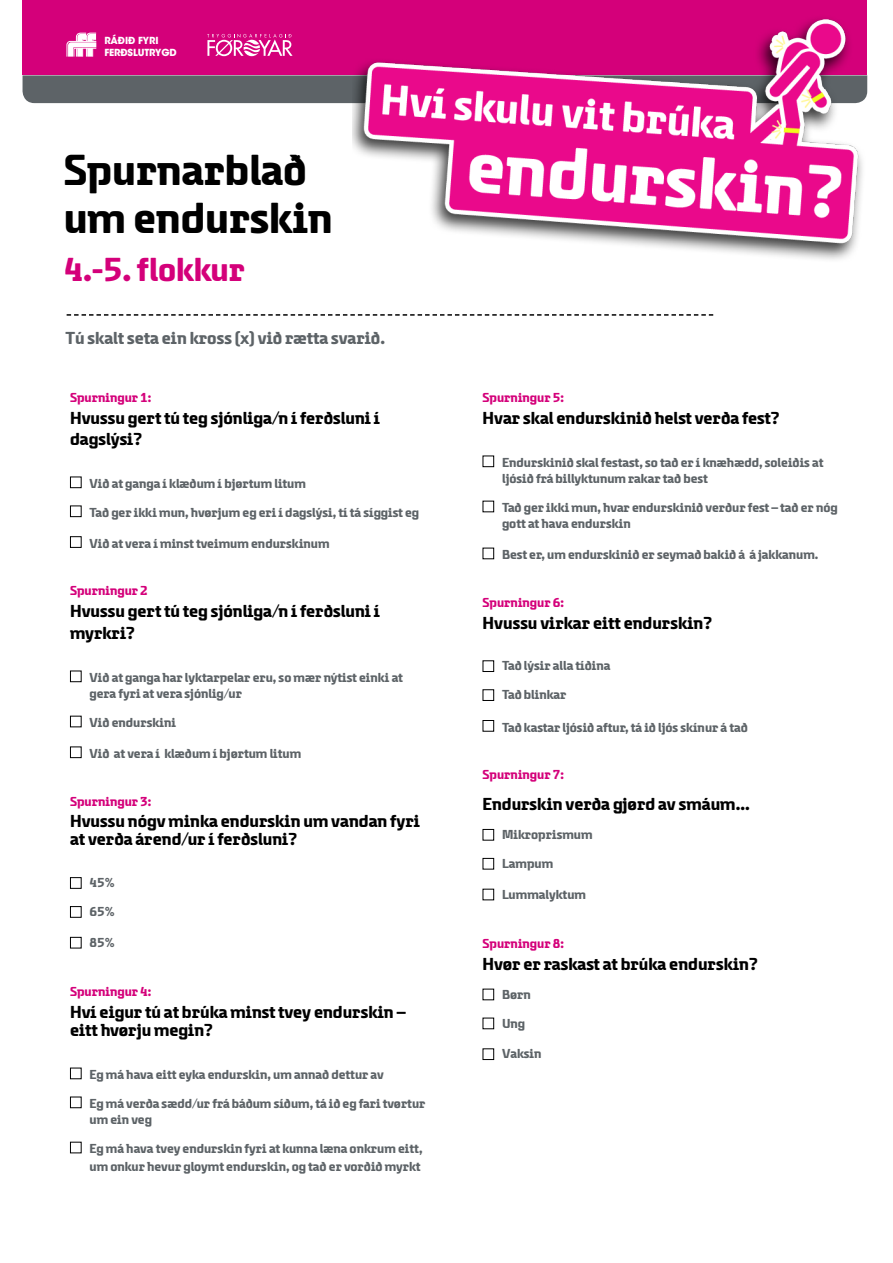
<style>
.page{position:relative;width:893px;height:1263px;background:#fff}
.page>*{position:absolute;margin:0;border:0;box-sizing:border-box;transform-origin:0 0}
.t1{font:700 45px/48px "Safety";color:#000}
.t2{font:700 34.5px "Safety";color:#d4007a}
.t3{font:700 18px/18px "Safety";color:#000}
.t4{font:700 18px "Safety";color:#5d6367}
.t5{font:700 13.5px/29px "Safety";color:#5d6367}
.t6{font:700 13.5px "Safety";color:#d4007a}
.t7{font:700 9.75px/11.7px "ITC Avant Garde Std";letter-spacing:-.01em;color:#fff}
</style>
<div class="page">
<div style="left:23px;top:0;width:844px;height:75px;background:#d4007a"></div>
<div style="left:23px;top:75px;width:329px;height:28px;background:#5d6367"></div>
<svg style="left:66px;top:32px;width:31px;height:25px"></svg>
<svg style="left:207px;top:34px;width:86px;height:22px"></svg>
<svg style="left:67px;top:314px;width:646px;height:2px"></svg>
<div style="left:70px;top:477px;width:12px;height:11px;border:1px solid #000"></div>
<div style="left:70px;top:505px;width:12px;height:12px;border:1px solid #000"></div>
<div style="left:70px;top:536px;width:12px;height:12px;border:1px solid #000"></div>
<div style="left:70px;top:671px;width:12px;height:11px;border:1px solid #000"></div>
<div style="left:70px;top:716px;width:12px;height:11px;border:1px solid #000"></div>
<div style="left:70px;top:746px;width:12px;height:12px;border:1px solid #000"></div>
<div style="left:70px;top:877px;width:12px;height:12px;border:1px solid #000"></div>
<div style="left:70px;top:906px;width:12px;height:12px;border:1px solid #000"></div>
<div style="left:70px;top:937px;width:12px;height:11px;border:1px solid #000"></div>
<div style="left:70px;top:1068px;width:12px;height:11px;border:1px solid #000"></div>
<div style="left:70px;top:1096px;width:12px;height:12px;border:1px solid #000"></div>
<div style="left:70px;top:1142px;width:12px;height:11px;border:1px solid #000"></div>
<div style="left:483px;top:456px;width:11px;height:11px;border:1px solid #000"></div>
<div style="left:483px;top:501px;width:11px;height:11px;border:1px solid #000"></div>
<div style="left:483px;top:548px;width:11px;height:11px;border:1px solid #000"></div>
<div style="left:483px;top:660px;width:11px;height:12px;border:1px solid #000"></div>
<div style="left:483px;top:689px;width:11px;height:12px;border:1px solid #000"></div>
<div style="left:483px;top:720px;width:11px;height:12px;border:1px solid #000"></div>
<div style="left:483px;top:829px;width:11px;height:11px;border:1px solid #000"></div>
<div style="left:483px;top:858px;width:11px;height:11px;border:1px solid #000"></div>
<div style="left:483px;top:889px;width:11px;height:11px;border:1px solid #000"></div>
<div style="left:483px;top:989px;width:11px;height:11px;border:1px solid #000"></div>
<div style="left:483px;top:1018px;width:11px;height:11px;border:1px solid #000"></div>
<div style="left:483px;top:1048px;width:11px;height:12px;border:1px solid #000"></div>
<img style="left:352px;top:19px;width:515px;height:241px">
<p class="t7" style="left:104px;top:35px;width:74px">RÁÐIÐ FYRI<br>FERÐSLUTRYGD</p>
<h1 class="t1" style="left:64px;top:146px;width:271px">Spurnarblað um endurskin</h1>
<h2 class="t2" style="left:64px;top:251px;width:183px">4.-5. flokkur</h2>
<h3 class="t4" style="left:65px;top:329px;width:321px">Tú skalt seta ein kross (x) við rætta svarið.</h3>
<p class="t6" style="left:70px;top:390px;width:83px">Spurningur 1:</p>
<h3 class="t3" style="left:70px;top:407px;width:311px;line-height:21px">Hvussu gert tú teg sjónliga/n í ferðsluni í dagslýsi?</h3>
<p class="t5" style="left:90px;top:469px;width:331px">Við at ganga í klæðum í bjørtum litum<br>Tað ger ikki mun, hvørjum eg eri í dagslýsi, tí tá síggist eg</p>
<p class="t5" style="left:90px;top:529px;width:242px">Við at vera í minst tveimum endurskinum</p>
<p class="t6" style="left:70px;top:584px;width:79px">Spurningur 2</p>
<h3 class="t3" style="left:70px;top:600px;width:311px;line-height:21.6px">Hvussu gert tú teg sjónliga/n í ferðsluni í myrkri?</h3>
<p class="t5" style="left:90px;top:669px;width:315px;line-height:16.2px">Við at ganga har lyktarpelar eru, so mær nýtist einki at gera fyri at vera sjónlig/ur</p>
<p class="t5" style="left:90px;top:708px;width:88px">Við endurskini</p>
<p class="t5" style="left:90px;top:739px;width:213px">Við at vera í klæðum í bjørtum litum</p>
<p class="t6" style="left:70px;top:794px;width:83px">Spurningur 3:</p>
<h3 class="t3" style="left:70px;top:812px;width:351px">Hvussu nógv minka endurskin um vandan fyri at verða árend/ur í ferðsluni?</h3>
<p class="t5" style="left:90px;top:868px;width:27px">45%<br>65%</p>
<p class="t5" style="left:90px;top:928px;width:27px">85%</p>
<p class="t6" style="left:70px;top:984px;width:83px">Spurningur 4:</p>
<h3 class="t3" style="left:70px;top:1003px;width:337px">Hví eigur tú at brúka minst tvey endurskin – eitt hvørju megin?</h3>
<p class="t5" style="left:90px;top:1060px;width:337px">Eg má hava eitt eyka endurskin, um annað dettur av<br>Eg má verða sædd/ur frá báðum síðum, tá ið eg fari tvørtur</p>
<p class="t5" style="left:90px;top:1105px;width:335px">um ein veg<br>Eg má hava tvey endurskin fyri at kunna læna onkrum eitt,</p>
<p class="t5" style="left:90px;top:1152px;width:333px">um onkur hevur gloymt endurskin, og tað er vorðið myrkt</p>
<p class="t6" style="left:483px;top:390px;width:83px">Spurningur 5:</p>
<h3 class="t3" style="left:483px;top:409px;width:299px">Hvar skal endurskinið helst verða fest?</h3>
<p class="t5" style="left:502px;top:454px;width:323px;line-height:16.2px">Endurskinið skal festast, so tað er í knæhædd, soleiðis at ljósið frá billyktunum rakar tað best</p>
<p class="t5" style="left:502px;top:500px;width:337px;line-height:16.2px">Tað ger ikki mun, hvar endurskinið verður fest – tað er nóg gott at hava endurskin</p>
<p class="t5" style="left:502px;top:540px;width:318px">Best er, um endurskinið er seymað bakið á á jakkanum.</p>
<p class="t6" style="left:483px;top:595px;width:83px">Spurningur 6:</p>
<h3 class="t3" style="left:483px;top:614px;width:231px">Hvussu virkar eitt endurskin?</h3>
<p class="t5" style="left:502px;top:651px;width:110px">Tað lýsir alla tíðina<br>Tað blinkar</p>
<p class="t5" style="left:502px;top:713px;width:247px">Tað kastar ljósið aftur, tá ið ljós skínur á tað</p>
<p class="t6" style="left:483px;top:768px;width:83px">Spurningur 7:</p>
<h3 class="t3" style="left:483px;top:795px;width:269px">Endurskin verða gjørd av smáum…</h3>
<p class="t5" style="left:502px;top:820px;width:92px">Mikroprismum<br>Lampum</p>
<p class="t5" style="left:502px;top:880px;width:85px">Lummalyktum</p>
<p class="t6" style="left:483px;top:936px;width:83px">Spurningur 8:</p>
<h3 class="t3" style="left:483px;top:955px;width:277px">Hvør er raskast at brúka endurskin?</h3>
<p class="t5" style="left:502px;top:980px;width:30px">Børn<br>Ung</p>
<p class="t5" style="left:502px;top:1039px;width:41px">Vaksin</p>
</div>
